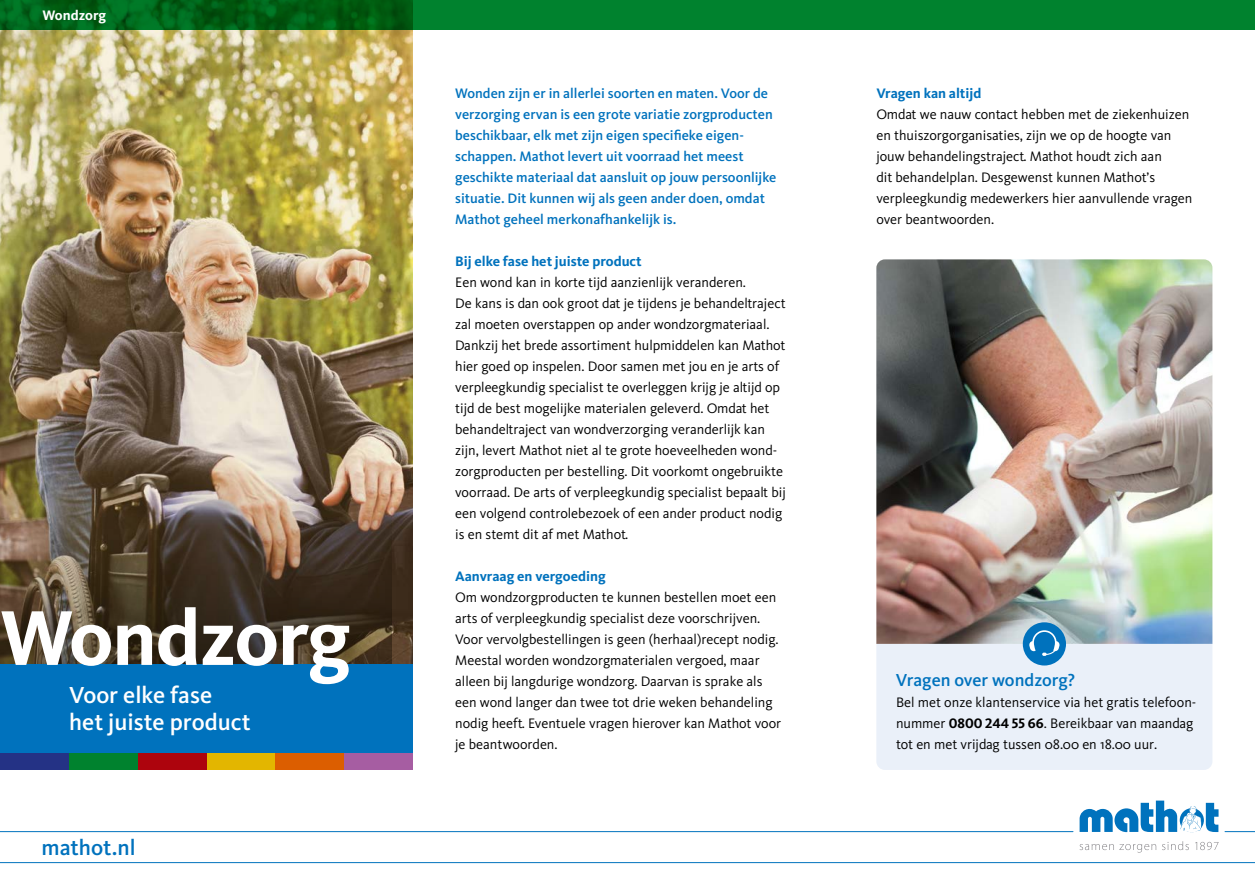
<style>
.page{position:relative;width:1255px;height:893px;background:#fff}
.page>*{position:absolute;margin:0;border:0;box-sizing:border-box;transform-origin:0 0}
.t1{font:700 80.4px "Kievit";letter-spacing:-.015em;color:#fff}
.t2{font:500 24px/27px "Kievit";color:#fff}
.t3{font:500 22.5px "Kievit";color:#0072bd}
.t4{font:500 18px "Kievit";letter-spacing:-.005em;color:#0072bd}
.t5{font:14.25px/21px "Kievit";color:#000}
.t6{font:500 14.25px/21px "Kievit";color:#0072bd}
.t7{font:700 14.25px "Kievit";color:#0072bd}
.t8{font:700 14.25px "Kievit";color:#fff}
.s1{font-family:"Kievit Bold SC"}
</style>
<div class="page">
<img style="left:0;top:30px;width:412px;height:635px">
<img style="left:0;top:428px;width:391px;height:237px">
<div style="left:0;top:665px;width:412px;height:105px;background:#0072bd"></div>
<svg style="left:1079px;top:841px;width:139px;height:12px"></svg>
<svg style="left:1079px;top:801px;width:139px;height:32px"></svg>
<hr style="left:1224px;top:831px;width:30px;height:1px;background:#0072bd">
<hr style="left:0;top:862px;width:1254px;height:1px;background:#0072bd">
<hr style="left:0;top:831px;width:1072px;height:1px;background:#0072bd">
<svg style="left:0;top:0;width:1254px;height:30px;background:#007726"></svg>
<div style="left:344px;top:754px;width:68px;height:16px;background:#a65da2"></div>
<div style="left:275px;top:754px;width:69px;height:16px;background:#dc5e00"></div>
<div style="left:206px;top:754px;width:69px;height:16px;background:#e3b600"></div>
<div style="left:138px;top:754px;width:68px;height:16px;background:#ad040d"></div>
<div style="left:69px;top:754px;width:69px;height:16px;background:#00822e"></div>
<div style="left:0;top:754px;width:69px;height:16px;background:#243285"></div>
<img style="left:876px;top:259px;width:336px;height:371px">
<div style="left:1022px;top:622px;width:43px;height:43px;background:#0072bd;border-radius:50%"></div>
<svg style="left:876px;top:630px;width:336px;height:140px;background:#dbe4ef"></svg>
<p class="t8" style="left:43px;top:6px;width:65px">Wondzorg</p>
<h1 class="t1" style="left:0;top:591px;width:352px">Wondzorg</h1>
<h2 class="t2" style="left:69px;top:682px;width:183px">Voor elke fase het juiste product</h2>
<h3 class="t3" style="left:41px;top:834px;width:96px">mathot.nl</h3>
<p class="t6" style="left:455px;top:83px;width:323px">Wonden zijn er in allerlei soorten en maten. Voor de verzorging ervan is een grote variatie zorgproducten beschikbaar, elk met zijn eigen specifieke eigen&shy;schappen. Mathot levert uit voorraad het meest geschikte materiaal dat aansluit op jouw persoonlijke situatie. Dit kunnen wij als geen ander doen, omdat Mathot geheel merkonafhankelijk is.</p>
<p class="t7" style="left:455px;top:253px;width:188px">Bij elke fase het juiste product</p>
<p class="t5" style="left:455px;top:272px;width:332px">Een wond kan in korte tijd aanzienlijk veranderen.<br>De kans is dan ook groot dat je tijdens je behandeltraject zal moeten overstappen op ander wondzorgmateriaal.<br>Dankzij het brede assortiment hulpmiddelen kan Mathot hier goed op inspelen. Door samen met jou en je arts of verpleegkundig specialist te overleggen krijg je altijd op tijd de best mogelijke materialen geleverd. Omdat het behandeltraject van wondverzorging veranderlijk kan zijn, levert Mathot niet al te grote hoeveelheden wond&shy;zorgproducten per bestelling. Dit voorkomt ongebruikte voorraad. De arts of verpleegkundig specialist bepaalt bij een volgend controlebezoek of een ander product nodig is en stemt dit af met Mathot.</p>
<p class="t7" style="left:455px;top:568px;width:152px">Aanvraag en vergoeding</p>
<p class="t5" style="left:455px;top:587px;width:327px">Om wondzorgproducten te kunnen bestellen moet een arts of verpleegkundig specialist deze voorschrijven.<br>Voor vervolgbestellingen is geen (herhaal)recept nodig.<br>Meestal worden wondzorgmaterialen vergoed, maar alleen bij langdurige wondzorg. Daarvan is sprake als een wond langer dan twee tot drie weken behandeling nodig heeft. Eventuele vragen hierover kan Mathot voor je beantwoorden.</p>
<p class="t7" style="left:876px;top:85px;width:106px">Vragen kan altijd</p>
<p class="t5" style="left:876px;top:104px;width:317px">Omdat we nauw contact hebben met de ziekenhuizen en thuiszorgorganisaties, zijn we op de hoogte van jouw behandelingstraject. Mathot houdt zich aan<br>dit behandelplan. Desgewenst kunnen Mathot’s verpleegkundig medewerkers hier aanvullende vragen over beantwoorden.</p>
<p class="t4" style="left:895px;top:670px;width:181px">Vragen over wondzorg?</p>
<p class="t5" style="left:896px;top:692px;width:302px">Bel met onze klantenservice via het gratis telefoon&shy;nummer <span class="s1">0800 244 55 66</span>. Bereikbaar van maandag tot en met vrijdag tussen 08.00 en 18.00 uur.</p>
</div>
